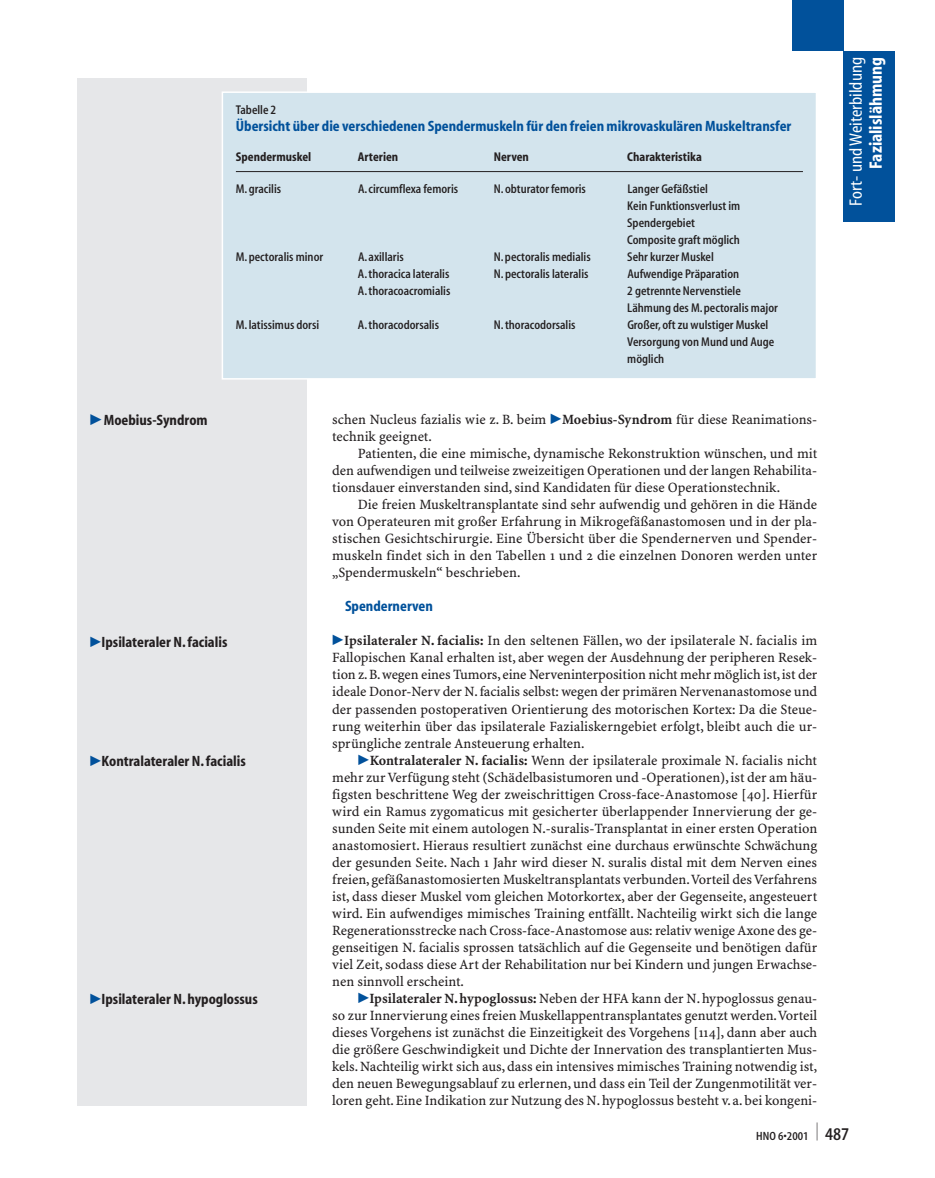
<style>
.page{position:relative;width:935px;height:1178px;background:#fff}
.page>*{position:absolute;margin:0;border:0;box-sizing:border-box;transform-origin:0 0}
.t1{font:condensed 18px "S Myriad";color:#fff}
.t2{font:700 condensed 18px "S Myriad";color:#fff}
.t3{font:700 condensed 15px "S Myriad";color:#01519b}
.t4{font:700 condensed 15px "S Myriad";color:#231f20}
.t5{font:14.25px/17px "S Minion Plus";color:#231f20;text-align:justify}
.t6{font:600 condensed 12.75px/17px "S Myriad";color:#231f20}
.t7{font:700 condensed 12.75px "S Myriad";color:#231f20}
.t8{font:600 condensed 12px "S Myriad";color:#231f20}
.s1{font-family:"Mathematical Pi Six";font-weight:400;font-stretch:normal;color:#01519b}
.s2{font-family:"Mathematical Pi Six";font-weight:400;font-stretch:normal;font-size:14.25px;color:#01519b}
.s3{font-family:"Mathematical Pi Six";color:#01519b}
.s4{font-weight:700}
.s5{font-size:18px}
</style>
<div class="page">
<div style="left:843px;top:51px;width:51px;height:170px;background:#01519b"></div>
<div style="left:792px;top:0;width:51px;height:51px;background:#01519b"></div>
<div style="left:77px;top:79px;width:230px;height:1027px;background:#e6e7e9"></div>
<div style="left:222px;top:92px;width:594px;height:287px;background:#d3e4ed"></div>
<hr style="left:236px;top:171px;width:567px;height:1px;background:#231f20">
<div style="left:222px;top:91px;width:595px;height:288px;border:2px solid #fff"></div>
<p class="t6" style="left:236px;top:103px;width:42px">Tabelle 2</p>
<p class="t3" style="left:236px;top:121px;width:557px">Übersicht über die verschiedenen Spendermuskeln für den freien mikrovaskulären Muskeltransfer</p>
<p class="t7" style="left:236px;top:152px;width:77px">Spendermuskel</p>
<p class="t7" style="left:358px;top:152px;width:42px">Arterien</p>
<p class="t7" style="left:494px;top:152px;width:37px">Nerven</p>
<p class="t7" style="left:627px;top:152px;width:76px">Charakteristika</p>
<p class="t6" style="left:236px;top:182px;width:47px">M.gracilis</p>
<p class="t6" style="left:358px;top:182px;width:102px">A.circumflexa femoris</p>
<p class="t6" style="left:494px;top:182px;width:93px">N.obturator femoris</p>
<p class="t6" style="left:627px;top:182px;width:114px">Langer Gefäßstiel<br>Kein Funktionsverlust im<br>Spendergebiet<br>Composite graft möglich</p>
<p class="t6" style="left:236px;top:250px;width:89px">M.pectoralis minor</p>
<p class="t6" style="left:358px;top:250px;width:47px">A.axillaris</p>
<p class="t6" style="left:494px;top:250px;width:98px">N.pectoralis medialis</p>
<p class="t6" style="left:627px;top:250px;width:88px">Sehr kurzer Muskel</p>
<p class="t6" style="left:358px;top:267px;width:93px">A.thoracica lateralis</p>
<p class="t6" style="left:494px;top:267px;width:96px">N.pectoralis lateralis</p>
<p class="t6" style="left:627px;top:267px;width:113px">Aufwendige Präparation</p>
<p class="t6" style="left:358px;top:284px;width:94px">A.thoracoacromialis</p>
<p class="t6" style="left:627px;top:284px;width:152px">2 getrennte Nervenstiele<br>Lähmung des M.pectoralis major</p>
<p class="t6" style="left:236px;top:318px;width:85px">M.latissimus dorsi</p>
<p class="t6" style="left:358px;top:318px;width:83px">A.thoracodorsalis</p>
<p class="t6" style="left:494px;top:318px;width:83px">N.thoracodorsalis</p>
<p class="t6" style="left:627px;top:318px;width:148px">Großer, oft zu wulstiger Muskel<br>Versorgung von Mund und Auge möglich</p>
<p class="t4" style="left:90px;top:415px;width:119px"><span class="s1">-</span>Moebius-Syndrom</p>
<p class="t4" style="left:90px;top:636px;width:139px"><span class="s2">-</span>Ipsilateraler N. facialis</p>
<p class="t4" style="left:90px;top:755px;width:158px"><span class="s2">-</span>Kontralateraler N. facialis</p>
<p class="t4" style="left:90px;top:993px;width:169px"><span class="s2">-</span>Ipsilateraler N. hypoglossus</p>
<p class="t5" style="left:332px;top:412px;width:486px">schen Nucleus fazialis wie z. B. beim <span class="s3">-</span><span class="s4">Moebius-Syndrom</span> für diese Reanimations&shy;technik geeignet.</p>
<p class="t5" style="left:332px;top:446px;width:486px;text-indent:26px">Patienten, die eine mimische, dynamische Rekonstruktion wünschen, und mit den aufwendigen und teilweise zweizeitigen Operationen und der langen Rehabilita&shy;tionsdauer einverstanden sind, sind Kandidaten für diese Operationstechnik.</p>
<p class="t5" style="left:332px;top:497px;width:486px;text-indent:26px">Die freien Muskeltransplantate sind sehr aufwendig und gehören in die Hände von Operateuren mit großer Erfahrung in Mikrogefäßanastomosen und in der pla&shy;stischen Gesichtschirurgie. Eine Übersicht über die Spendernerven und Spender&shy;muskeln findet sich in den Tabellen 1 und 2 die einzelnen Donoren werden unter „Spendermuskeln“ beschrieben.</p>
<p class="t3" style="left:345px;top:600px;width:89px">Spendernerven</p>
<p class="t5" style="left:332px;top:633px;width:486px"><span class="s3">-</span><span class="s4">Ipsilateraler N. facialis:</span> In den seltenen Fällen, wo der ipsilaterale N. facialis im Fallopischen Kanal erhalten ist, aber wegen der Ausdehnung der peripheren Resek&shy;tion z.B.wegen eines Tumors,eine Nerveninterposition nicht mehr möglich ist,ist der ideale Donor-Nerv der N. facialis selbst: wegen der primären Nervenanastomose und der passenden postoperativen Orientierung des motorischen Kortex: Da die Steue&shy;rung weiterhin über das ipsilaterale Fazialiskerngebiet erfolgt, bleibt auch die ur&shy;sprüngliche zentrale Ansteuerung erhalten.</p>
<p class="t5" style="left:332px;top:752px;width:486px;text-indent:26px"><span class="s3">-</span><span class="s4">Kontralateraler N. facialis:</span> Wenn der ipsilaterale proximale N. facialis nicht mehr zur Verfügung steht (Schädelbasistumoren und -Operationen), ist der am häu&shy;figsten beschrittene Weg der zweischrittigen Cross-face-Anastomose [40]. Hierfür wird ein Ramus zygomaticus mit gesicherter überlappender Innervierung der ge&shy;sunden Seite mit einem autologen N.-suralis-Transplantat in einer ersten Operation anastomosiert. Hieraus resultiert zunächst eine durchaus erwünschte Schwächung der gesunden Seite. Nach 1 Jahr wird dieser N. suralis distal mit dem Nerven eines freien, gefäßanastomosierten Muskeltransplantats verbunden.Vorteil des Verfahrens ist, dass dieser Muskel vom gleichen Motorkortex, aber der Gegenseite, angesteuert wird. Ein aufwendiges mimisches Training entfällt. Nachteilig wirkt sich die lange Regenerationsstrecke nach Cross-face-Anastomose aus: relativ wenige Axone des ge&shy;genseitigen N. facialis sprossen tatsächlich auf die Gegenseite und benötigen dafür viel Zeit, sodass diese Art der Rehabilitation nur bei Kindern und jungen Erwachse&shy;nen sinnvoll erscheint.</p>
<p class="t5" style="left:332px;top:990px;width:486px;text-indent:26px"><span class="s3">-</span><span class="s4">Ipsilateraler N. hypoglossus:</span> Neben der HFA kann der N. hypoglossus genau&shy;so zur Innervierung eines freien Muskellappentransplantates genutzt werden.Vorteil dieses Vorgehens ist zunächst die Einzeitigkeit des Vorgehens [114], dann aber auch die größere Geschwindigkeit und Dichte der Innervation des transplantierten Mus&shy;kels. Nachteilig wirkt sich aus, dass ein intensives mimisches Training notwendig ist, den neuen Bewegungsablauf zu erlernen, und dass ein Teil der Zungenmotilität ver&shy;loren geht. Eine Indikation zur Nutzung des N. hypoglossus besteht v. a. bei kongeni-</p>
<p class="t1" style="left:845px;top:205px;width:150px;rotate:-90deg">Fort- und Weiterbildung</p>
<p class="t2" style="left:869px;top:169px;width:113px;rotate:-90deg">Fazialislähmung</p>
<p class="t8" style="left:756px;top:1131px;width:94px">HNO 6•2001 <sup>|</sup> <span class="s5">487</span></p>
</div>
